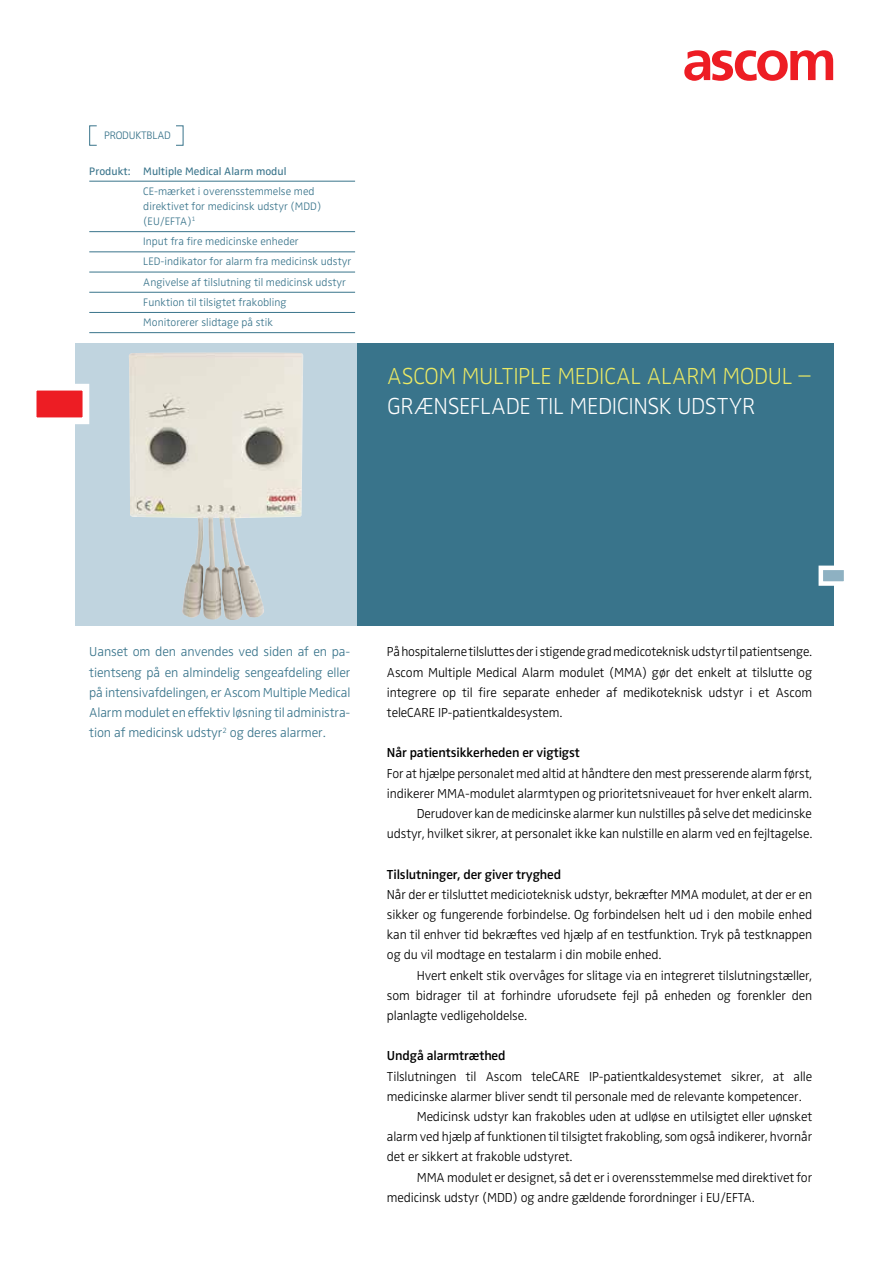
<style>
.page{position:relative;width:893px;height:1263px;background:#fff}
.page>*{position:absolute;margin:0;border:0;box-sizing:border-box;transform-origin:0 0}
.t1{font:200 24px "Ascom Zwo";letter-spacing:-.015em;color:#ecea64}
.t2{font:200 24px "Ascom Zwo";letter-spacing:-.02em;color:#fff}
.t3{font:300 13.5px/20.2px "Ascom Zwo";letter-spacing:-.01em;color:#000;text-align:justify}
.t4{font:300 13.5px/20.2px "Ascom Zwo";letter-spacing:-.015em;color:#39748b;text-align:justify}
.t5{font:600 13.5px "Ascom Zwo";letter-spacing:-.01em;color:#000}
.t6{font:300 11.25px/20.2px "Ascom Zwo";color:#39748b}
.t7{font:11.25px "Ascom Zwo";color:#39748b}
.t8{font:300 11.25px "Ascom Zwo";letter-spacing:-.02em;color:#39748b}
</style>
<div class="page">
<svg style="left:684px;top:50px;width:149px;height:31px"></svg>
<div style="left:75px;top:343px;width:328px;height:283px;background:#c0d4df"></div>
<img style="left:129px;top:352px;width:174px;height:268px">
<div style="left:357px;top:343px;width:476px;height:283px;background:#39748b"></div>
<hr style="left:89px;top:181px;width:266px;height:1px;background:#39748b">
<hr style="left:89px;top:231px;width:266px;height:1px;background:#39748b">
<hr style="left:89px;top:252px;width:266px;height:1px;background:#39748b">
<hr style="left:89px;top:272px;width:266px;height:1px;background:#39748b">
<hr style="left:89px;top:292px;width:266px;height:1px;background:#39748b">
<hr style="left:89px;top:312px;width:266px;height:1px;background:#39748b">
<hr style="left:89px;top:332px;width:266px;height:1px;background:#39748b">
<div style="left:89px;top:125px;width:8px;height:21px;border:1px solid #39748b"></div>
<div style="left:30px;top:384px;width:59px;height:40px;background:#ed1d24;border:7px solid #fff"></div>
<div style="left:818px;top:566px;width:30px;height:20px;background:#8eb1c2;border:4px solid #fff"></div>
<p class="t8" style="left:104px;top:129px;width:64px">ProduktBLAD</p>
<p class="t7" style="left:89px;top:164px;width:199px">Produkt: Multiple Medical Alarm modul</p>
<p class="t6" style="left:143px;top:184px;width:180px;line-height:15.1px">CE-mærket i overensstemmelse med direktivet for medicinsk udstyr (MDD) (EU/EFTA)<sup>1</sup></p>
<p class="t6" style="left:143px;top:231px;width:210px">Input fra fire medicinske enheder LED-indikator for alarm fra medicinsk udstyr Angivelse af tilslutning til medicinsk udstyr Funktion til tilsigtet frakobling<br>Monitorerer slidtage på stik</p>
<h1 class="t1" style="left:387px;top:362px;width:426px">ASCOM MULTIPLE MEDICAL ALARM MODUL –</h1>
<h1 class="t2" style="left:387px;top:392px;width:370px">GRÆNSEFLADE TIL MEDICINSK UDSTYR</h1>
<p class="t4" style="left:89px;top:642px;width:263px">Uanset om den anvendes ved siden af en pa&shy;tientseng på en almindelig sengeafdeling eller på intensivafdelingen, er Ascom Multiple Medical Alarm modulet en effektiv løsning til administra&shy;tion af medicinsk udstyr<sup>2</sup> og deres alarmer.</p>
<p class="t3" style="left:387px;top:642px;width:427px">På hospitalerne tilsluttes der i stigende grad medicoteknisk udstyr til patientsenge.<br>Ascom Multiple Medical Alarm modulet (MMA) gør det enkelt at tilslutte og integrere op til fire separate enheder af medikoteknisk udstyr i et Ascom teleCARE IP-patientkaldesystem.</p>
<p class="t5" style="left:387px;top:745px;width:194px">Når patientsikkerheden er vigtigst</p>
<p class="t3" style="left:387px;top:763px;width:427px;text-align:right">For at hjælpe personalet med altid at håndtere den mest presserende alarm først, indikerer MMA-modulet alarmtypen og prioritetsniveauet for hver enkelt alarm.<br>Derudover kan de medicinske alarmer kun nulstilles på selve det medicinske udstyr, hvilket sikrer, at personalet ikke kan nulstille en alarm ved en fejltagelse.</p>
<p class="t5" style="left:387px;top:866px;width:176px">Tilslutninger, der giver tryghed</p>
<p class="t3" style="left:387px;top:884px;width:427px">Når der er tilsluttet medicioteknisk udstyr, bekræfter MMA modulet, at der er en sikker og fungerende forbindelse. Og forbindelsen helt ud i den mobile enhed kan til enhver tid bekræftes ved hjælp af en testfunktion. Tryk på testknappen og du vil modtage en testalarm i din mobile enhed.</p>
<p class="t3" style="left:387px;top:965px;width:427px;text-indent:30px">Hvert enkelt stik overvåges for slitage via en integreret tilslutningstæller, som bidrager til at forhindre uforudsete fejl på enheden og forenkler den planlagte vedligeholdelse.</p>
<p class="t5" style="left:387px;top:1048px;width:120px">Undgå alarmtræthed</p>
<p class="t3" style="left:387px;top:1066px;width:427px">Tilslutningen til Ascom teleCARE IP-patientkaldesystemet sikrer, at alle</p>
<p class="t3" style="left:387px;top:1086px;width:416px">medicinske alarmer bliver sendt til personale med de relevante kompetencer.</p>
<p class="t3" style="left:417px;top:1106px;width:397px">Medicinsk udstyr kan frakobles uden at udløse en utilsigtet eller uønsket</p>
<p class="t3" style="left:387px;top:1127px;width:427px">alarm ved hjælp af funktionen til tilsigtet frakobling, som også indikerer, hvornår</p>
<p class="t3" style="left:387px;top:1147px;width:187px">det er sikkert at frakoble udstyret.</p>
<p class="t3" style="left:417px;top:1167px;width:397px">MMA modulet er designet, så det er i overensstemmelse med direktivet for</p>
<p class="t3" style="left:387px;top:1187px;width:369px">medicinsk udstyr (MDD) og andre gældende forordninger i EU/EFTA.</p>
</div>
